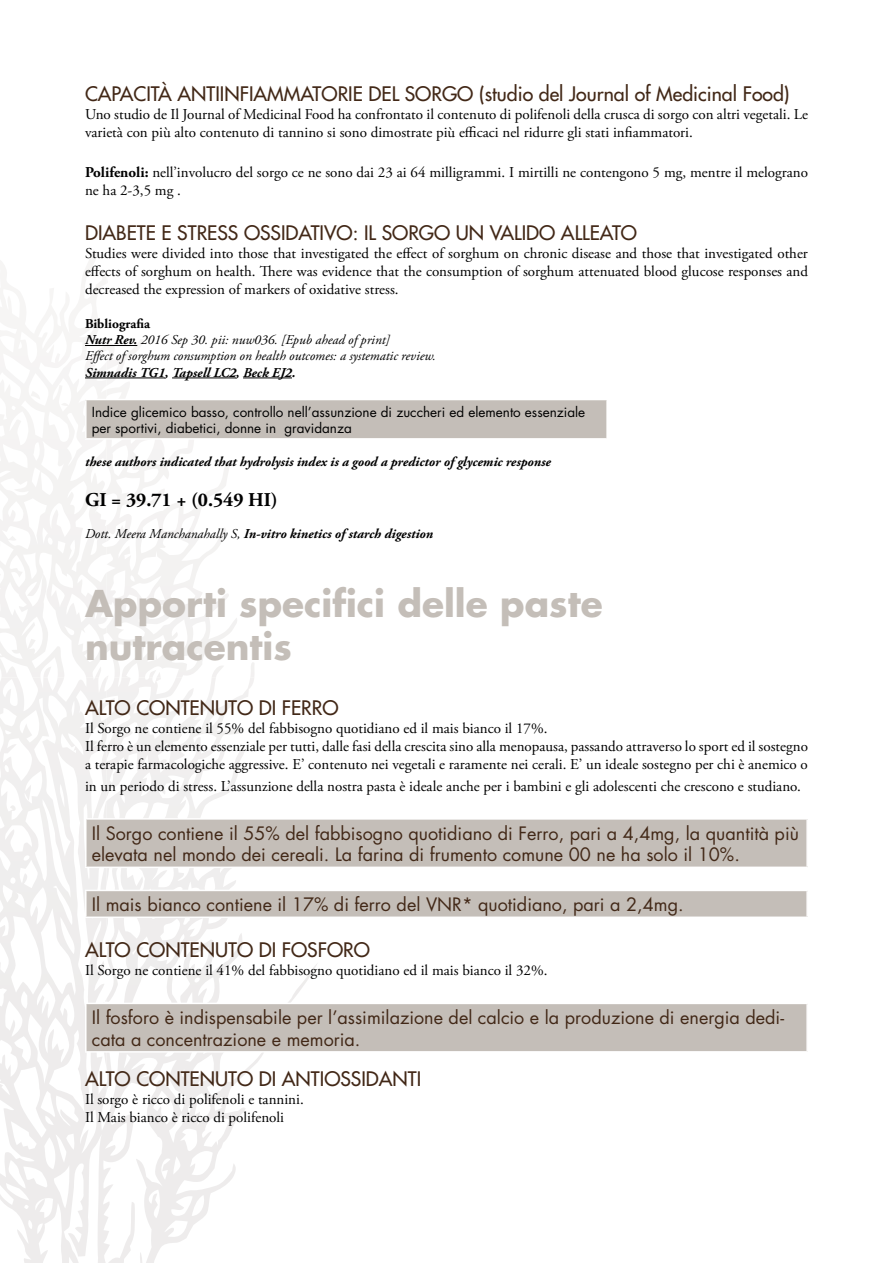
<style>
.page{position:relative;width:893px;height:1263px;background:#fff}
.page>*{position:absolute;margin:0;border:0;box-sizing:border-box;transform-origin:0 0}
.t1{font:700 36px/43.2px "Futura Std";color:#c4beb8}
.t2{font:500 19.5px "Futura Std";color:#422817}
.t3{font:700 19.5px "Adobe Garamond Pro";color:#000}
.t4{font:18px/21.6px "Futura Std";color:#422817}
.t5{font:15px/18px "Adobe Garamond Pro";color:#000}
.t6{font:italic 700 13.5px "Adobe Garamond Pro";color:#000}
.t7{font:italic 13.5px/16.2px "Adobe Garamond Pro";color:#000}
.t8{font:13.5px/16.2px "Futura Std";color:#000}
.s1{font-weight:700}
.s2{font-weight:700;font-style:normal}
.s3{font-weight:400}
</style>
<div class="page">
<svg style="left:107px;top:340px;width:130px;height:337px"></svg>
<svg style="left:0;top:261px;width:84px;height:416px"></svg>
<hr style="left:85px;top:345px;width:52px;height:1px;background:#000">
<hr style="left:85px;top:378px;width:80px;height:1px;background:#000">
<hr style="left:172px;top:378px;width:64px;height:1px;background:#000">
<hr style="left:243px;top:378px;width:49px;height:1px;background:#000">
<div style="left:86px;top:399px;width:521px;height:40px;background:#c4beb8"></div>
<hr style="left:85px;top:399px;width:523px;height:1px;background:#fff">
<hr style="left:85px;top:400px;width:2px;height:38px;background:#fff">
<hr style="left:606px;top:400px;width:2px;height:38px;background:#fff">
<hr style="left:85px;top:438px;width:523px;height:2px;background:#fff">
<div style="left:86px;top:819px;width:721px;height:48px;background:#c4beb8"></div>
<hr style="left:85px;top:818px;width:723px;height:2px;background:#fff">
<hr style="left:85px;top:820px;width:2px;height:46px;background:#fff">
<hr style="left:806px;top:820px;width:2px;height:46px;background:#fff">
<hr style="left:85px;top:866px;width:723px;height:2px;background:#fff">
<div style="left:86px;top:890px;width:721px;height:27px;background:#c4beb8"></div>
<hr style="left:85px;top:890px;width:723px;height:1px;background:#fff">
<hr style="left:85px;top:891px;width:2px;height:25px;background:#fff">
<hr style="left:806px;top:891px;width:2px;height:25px;background:#fff">
<hr style="left:85px;top:916px;width:723px;height:2px;background:#fff">
<div style="left:86px;top:1003px;width:721px;height:49px;background:#c4beb8"></div>
<hr style="left:85px;top:1003px;width:723px;height:1px;background:#fff">
<hr style="left:85px;top:1004px;width:2px;height:47px;background:#fff">
<hr style="left:806px;top:1004px;width:2px;height:47px;background:#fff">
<hr style="left:85px;top:1051px;width:723px;height:1px;background:#fff">
<h2 class="t2" style="left:85px;top:82px;width:706px">CAPACITÀ ANTIINFIAMMATORIE DEL SORGO (studio del Journal of Medicinal Food)</h2>
<p class="t5" style="left:85px;top:106px;width:724px">Uno studio de Il Journal of Medicinal Food ha confrontato il contenuto di polifenoli della crusca di sorgo con altri vegetali. Le varietà con più alto contenuto di tannino si sono dimostrate più efficaci nel ridurre gli stati infiammatori.</p>
<p class="t5" style="left:85px;top:164px;width:724px"><span class="s1">Polifenoli:</span> nell’involucro del sorgo ce ne sono dai 23 ai 64 milligrammi. I mirtilli ne contengono 5 mg, mentre il melograno ne ha 2-3,5 mg .</p>
<h2 class="t2" style="left:85px;top:220px;width:553px">DIABETE E STRESS OSSIDATIVO: IL SORGO UN VALIDO ALLEATO</h2>
<p class="t5" style="left:85px;top:245px;width:724px;text-align:justify">Studies were divided into those that investigated the effect of sorghum on chronic disease and those that investigated other effects of sorghum on health. There was evidence that the consumption of sorghum attenuated blood glucose responses and decreased the expression of markers of oxidative stress.</p>
<p class="t7" style="left:85px;top:316px;width:352px"><span class="s2">Bibliografia<br></span><span class="s1">Nutr Rev.</span> 2016 Sep 30. pii: nuw036. [Epub ahead of print]<br>Effect of sorghum consumption on health outcomes: a systematic review.</p>
<p class="t6" style="left:85px;top:364px;width:212px">Simnadis TG1, Tapsell LC2, Beck EJ2.</p>
<p class="t8" style="left:92px;top:404px;width:495px">Indice glicemico basso, controllo nell’assunzione di zuccheri ed elemento essenziale per sportivi, diabetici, donne in gravidanza</p>
<p class="t6" style="left:85px;top:454px;width:467px">these authors indicated that hydrolysis index is a good a predictor of glycemic response</p>
<h2 class="t3" style="left:85px;top:488px;width:194px">GI = 39.71 + (0.549 HI)</h2>
<p class="t6" style="left:85px;top:526px;width:350px"><span class="s3">Dott. Meera Manchanahally S,</span> In-vitro kinetics of starch digestion</p>
<h1 class="t1" style="left:85px;top:582px;width:519px">Apporti specifici delle paste nutracentis</h1>
<h2 class="t2" style="left:85px;top:695px;width:255px">ALTO CONTENUTO DI FERRO</h2>
<p class="t5" style="left:85px;top:720px;width:724px">Il Sorgo ne contiene il 55% del fabbisogno quotidiano ed il mais bianco il 17%.<br>Il ferro è un elemento essenziale per tutti, dalle fasi della crescita sino alla menopausa, passando attraverso lo sport ed il sostegno a terapie farmacologiche aggressive. E’ contenuto nei vegetali e raramente nei cerali. E’ un ideale sostegno per chi è anemico o</p>
<p class="t5" style="left:85px;top:777px;width:717px">in un periodo di stress. L’assunzione della nostra pasta è ideale anche per i bambini e gli adolescenti che crescono e studiano.</p>
<p class="t4" style="left:92px;top:822px;width:709px">Il Sorgo contiene il 55% del fabbisogno quotidiano di Ferro, pari a 4,4mg, la quantità più elevata nel mondo dei cereali. La farina di frumento comune 00 ne ha solo il 10%.</p>
<p class="t4" style="left:92px;top:894px;width:593px">Il mais bianco contiene il 17% di ferro del VNR* quotidiano, pari a 2,4mg.</p>
<h2 class="t2" style="left:85px;top:938px;width:286px">ALTO CONTENUTO DI FOSFORO</h2>
<p class="t5" style="left:85px;top:962px;width:464px">Il Sorgo ne contiene il 41% del fabbisogno quotidiano ed il mais bianco il 32%.</p>
<p class="t4" style="left:92px;top:1007px;width:694px">Il fosforo è indispensabile per l’assimilazione del calcio e la produzione di energia dedi&shy;cata a concentrazione e memoria.</p>
<h2 class="t2" style="left:85px;top:1067px;width:338px">ALTO CONTENUTO DI ANTIOSSIDANTI</h2>
<p class="t5" style="left:85px;top:1091px;width:220px">Il sorgo è ricco di polifenoli e tannini.<br>Il Mais bianco è ricco di polifenoli</p>
</div>
